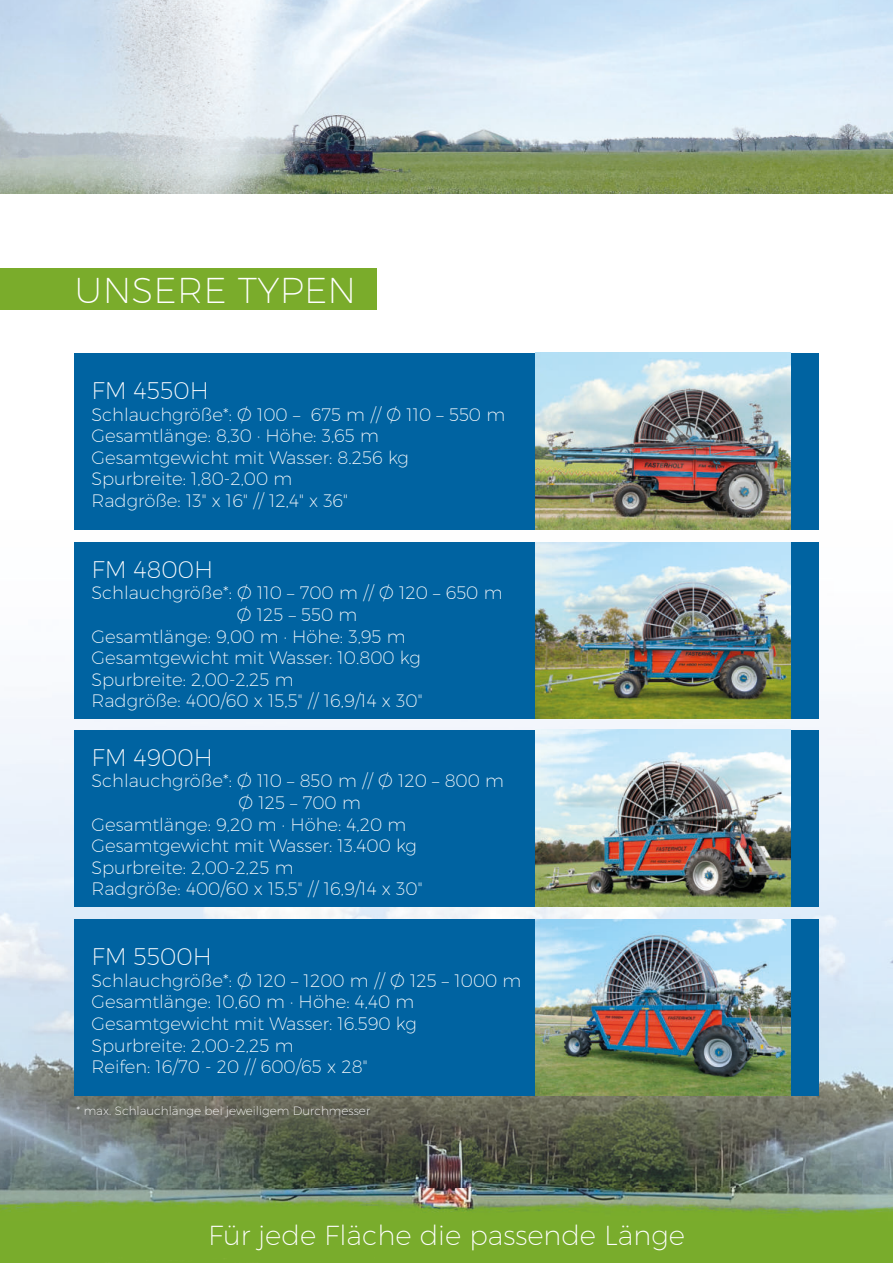
<style>
.page{position:relative;width:893px;height:1263px;background:#fff}
.page>*{position:absolute;margin:0;border:0;box-sizing:border-box;transform-origin:0 0}
.t1{font:200 36px "Montserrat";letter-spacing:.01em;color:#fff}
.t2{font:200 27.45px "Montserrat";color:#fff}
.t3{font:200 24px "Montserrat";color:#fff}
.t4{font:200 18px/21.6px "Montserrat";color:#fff}
.t5{font:200 12px "Montserrat";color:#fff}
</style>
<div class="page">
<img style="left:0;top:695px;width:893px;height:568px">
<div style="left:0;top:268px;width:376px;height:41px;background:#7aac2b"></div>
<div style="left:74px;top:353px;width:745px;height:177px;background:#0063a1"></div>
<div style="left:74px;top:542px;width:745px;height:177px;background:#0063a1"></div>
<div style="left:74px;top:730px;width:745px;height:177px;background:#0063a1"></div>
<div style="left:74px;top:919px;width:745px;height:177px;background:#0063a1"></div>
<img style="left:536px;top:542px;width:255px;height:177px">
<img style="left:536px;top:353px;width:255px;height:177px">
<img style="left:536px;top:730px;width:255px;height:177px">
<img style="left:536px;top:919px;width:255px;height:177px">
<img style="left:0;top:0;width:893px;height:193px">
<h1 class="t1" style="left:75px;top:271px;width:283px">UNSERE TYPEN</h1>
<h3 class="t3" style="left:91px;top:378px;width:119px">FM 4550H</h3>
<p class="t4" style="left:91px;top:403px;width:415px">Schlauchgröße*: Ø 100 – 675 m // Ø 110 – 550 m Gesamtlänge: 8,30 · Höhe: 3,65 m Gesamtgewicht mit Wasser: 8.256 kg Spurbreite: 1,80-2,00 m<br>Radgröße: 13" x 16" // 12,4" x 36"</p>
<h3 class="t3" style="left:91px;top:556px;width:123px">FM 4800H</h3>
<p class="t4" style="left:91px;top:582px;width:413px">Schlauchgröße*: Ø 110 – 700 m // Ø 120 – 650 m</p>
<p class="t4" style="left:237px;top:604px;width:122px">Ø 125 – 550 m</p>
<p class="t4" style="left:91px;top:625px;width:316px">Gesamtlänge: 9,00 m · Höhe: 3,95 m</p>
<p class="t4" style="left:91px;top:647px;width:331px">Gesamtgewicht mit Wasser: 10.800 kg</p>
<p class="t4" style="left:91px;top:669px;width:204px">Spurbreite: 2,00-2,25 m</p>
<p class="t4" style="left:91px;top:690px;width:332px">Radgröße: 400/60 x 15,5" // 16,9/14 x 30"</p>
<h3 class="t3" style="left:91px;top:744px;width:123px">FM 4900H</h3>
<p class="t4" style="left:91px;top:770px;width:414px">Schlauchgröße*: Ø 110 – 850 m // Ø 120 – 800 m</p>
<p class="t4" style="left:238px;top:792px;width:124px">Ø 125 – 700 m</p>
<p class="t4" style="left:91px;top:814px;width:316px">Gesamtlänge: 9,20 m · Höhe: 4,20 m</p>
<p class="t4" style="left:91px;top:835px;width:327px">Gesamtgewicht mit Wasser: 13.400 kg</p>
<p class="t4" style="left:91px;top:857px;width:204px">Spurbreite: 2,00-2,25 m</p>
<p class="t4" style="left:91px;top:878px;width:332px">Radgröße: 400/60 x 15,5" // 16,9/14 x 30"</p>
<h3 class="t3" style="left:91px;top:944px;width:122px">FM 5500H</h3>
<p class="t4" style="left:91px;top:970px;width:431px">Schlauchgröße*: Ø 120 – 1200 m // Ø 125 – 1000 m Gesamtlänge: 10,60 m · Höhe: 4,40 m Gesamtgewicht mit Wasser: 16.590 kg<br>Spurbreite: 2,00-2,25 m<br>Reifen: 16/70 - 20 // 600/65 x 28"</p>
<p class="t5" style="left:77px;top:1104px;width:295px">* max. Schlauchlänge bei jeweiligem Durchmesser</p>
<h2 class="t2" style="left:208px;top:1221px;width:478px">Für jede Fläche die passende Länge</h2>
</div>
